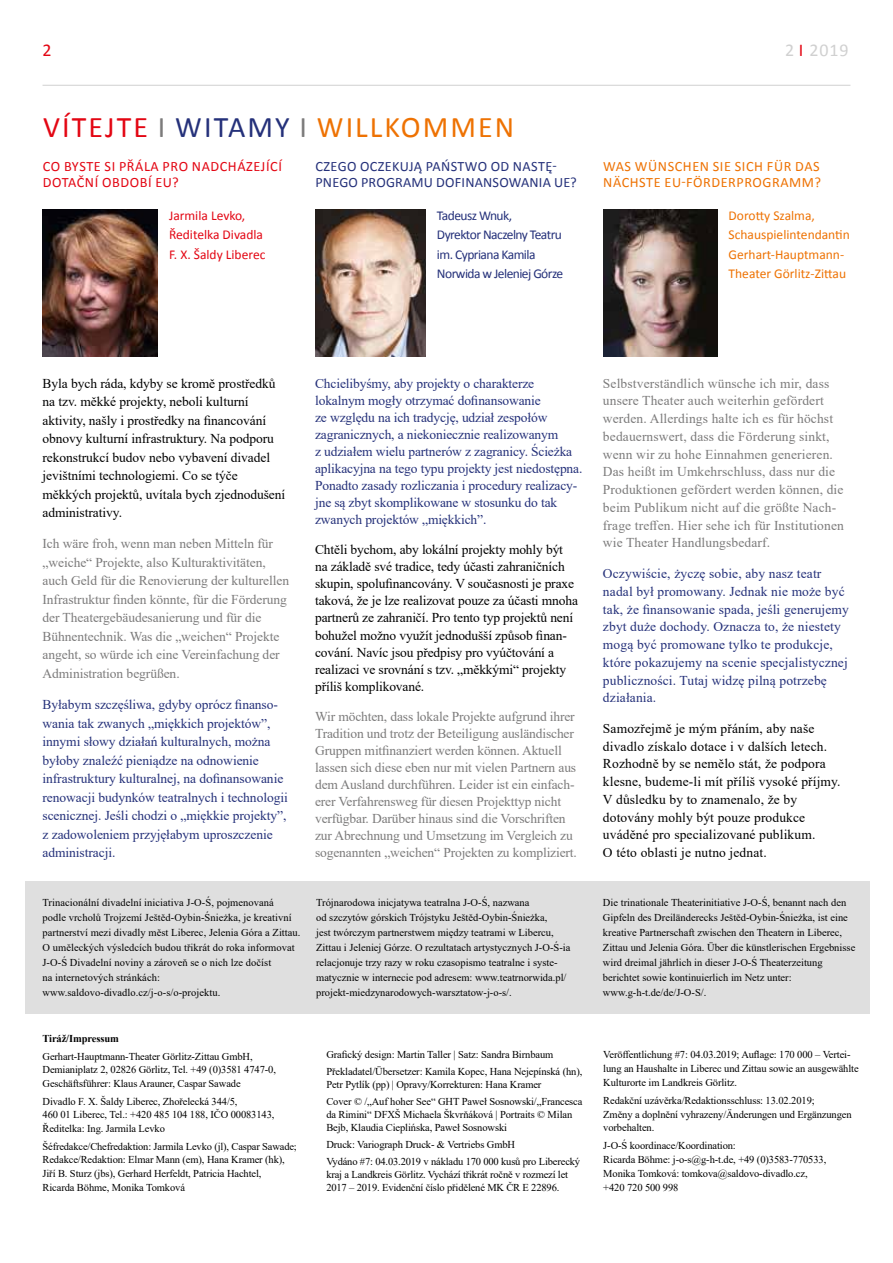
<style>
.page{position:relative;width:893px;height:1263px;background:#fff}
.page>*{position:absolute;margin:0;border:0;box-sizing:border-box;transform-origin:0 0}
.t1{font:30px "Calibri";letter-spacing:.07em;color:#ee7203}
.t2{font:18px "Calibri";color:#d0d0d0}
.t3{font:18px "Calibri";color:#e30613}
.t4{font:14.25px/16.5px "Calibri";letter-spacing:.015em;color:#25317a}
.t5{font:14.25px/16.5px "Calibri";letter-spacing:.04em;color:#ee7203}
.t6{font:14.25px/16.5px "Calibri";letter-spacing:.04em;color:#e30613}
.t7{font:13.5px/17.7px "Times New Roman";letter-spacing:-.005em;color:#7c7b7b}
.t8{font:13.5px/18.5px "Times New Roman";letter-spacing:-.005em;color:#25317a}
.t9{font:13.5px/17.1px "Times New Roman";letter-spacing:-.005em;color:#000}
.t10{font:13.5px/19.5px "Calibri";color:#ee7203}
.t11{font:13.5px/19.5px "Calibri";letter-spacing:-.04em;color:#25317a}
.t12{font:13.5px/19.5px "Calibri";color:#e30613}
.t13{font:10.5px/15px "Times New Roman";letter-spacing:-.01em;color:#000}
.t14{font:700 10.5px "Times New Roman";letter-spacing:-.01em;color:#000}
.s1{color:#e30613}
.s2{color:#7c7b7b}
.s3{color:#25317a}
</style>
<div class="page">
<hr style="left:43px;top:85px;width:807px;height:1px;background:#d0d0d0">
<div style="left:26px;top:881px;width:843px;height:132px;background:#dfdfdf"></div>
<img style="left:43px;top:209px;width:114px;height:148px">
<img style="left:603px;top:209px;width:115px;height:147px">
<img style="left:316px;top:209px;width:110px;height:148px">
<h2 class="t3" style="left:43px;top:39px;width:11px">2</h2>
<h2 class="t2" style="left:785px;top:39px;width:65px">2 <span class="s1">I</span> 2019</h2>
<h1 class="t1" style="left:43px;top:108px;width:473px"><span class="s1">VÍTEJTE</span> <span class="s2">I</span> <span class="s3">WITAMY</span> <span class="s2">I</span> WILLKOMMEN</h1>
<h3 class="t6" style="left:43px;top:158px;width:241px">CO BYSTE SI PŘÁLA PRO NADCHÁZEJÍCÍ<br>DOTAČNÍ OBDOBÍ EU?</h3>
<h3 class="t4" style="left:315px;top:158px;width:263px">CZEGO OCZEKUJĄ PAŃSTWO OD NASTĘ-<br>PNEGO PROGRAMU DOFINANSOWANIA UE?</h3>
<p class="t12" style="left:169px;top:205px;width:98px">Jarmila Levko,<br>Ředitelka Divadla<br>F. X. Šaldy Liberec</p>
<p class="t11" style="left:437px;top:205px;width:128px">Tadeusz Wnuk,<br>Dyrektor Naczelny Teatru im. Cypriana Kamila<br>Norwida w Jeleniej Górze</p>
<h3 class="t5" style="left:603px;top:158px;width:219px">WAS WÜNSCHEN SIE SICH FÜR DAS<br>NÄCHSTE EU-FÖRDERPROGRAMM?</h3>
<p class="t10" style="left:729px;top:205px;width:123px">Dorotty Szalma,<br>Schauspielintendantin<br>Gerhart-Hauptmann-<br>Theater Görlitz-Zittau</p>
<p class="t9" style="left:43px;top:373px;width:244px;line-height:18.5px">Byla bych ráda, kdyby se kromě prostředků na tzv. měkké projekty, neboli kulturní aktivity, našly i prostředky na financování obnovy kulturní infrastruktury. Na podporu rekonstrukcí budov nebo vybavení divadel jevištními technologiemi. Co se týče měkkých projektů, uvítala bych zjednodušení administrativy.</p>
<p class="t7" style="left:43px;top:534px;width:248px;line-height:18.5px">Ich wäre froh, wenn man neben Mitteln für „weiche“ Projekte, also Kulturaktivitäten, auch Geld für die Renovierung der kulturellen Infrastruktur finden könnte, für die Förderung der Theatergebäudesanierung und für die Bühnentechnik. Was die „weichen“ Projekte angeht, so würde ich eine Vereinfachung der Administration begrüßen.</p>
<p class="t8" style="left:43px;top:695px;width:247px">Byłabym szczęśliwa, gdyby oprócz finanso&shy;wania tak zwanych „miękkich projektów”, innymi słowy działań kulturalnych, można byłoby znaleźć pieniądze na odnowienie infrastruktury kulturalnej, na dofinansowanie renowacji budynków teatralnych i technologii scenicznej. Jeśli chodzi o „miękkie projekty”, z zadowoleniem przyjęłabym uproszczenie administracji.</p>
<p class="t13" style="left:43px;top:894px;width:260px">Trinacionální divadelní iniciativa J-O-Ś, pojmenovaná<br>podle vrcholů Trojzemí Ještěd-Oybin-Śnieżka, je kreativní partnerství mezi divadly měst Liberec, Jelenia Góra a Zittau.<br>O uměleckých výsledcích budou třikrát do roka informovat J-O-Ś Divadelní noviny a zároveň se o nich lze dočíst<br>na internetových stránkách: www.saldovo-divadlo.cz/j-o-s/o-projektu.</p>
<p class="t8" style="left:315px;top:374px;width:269px;line-height:17.1px">Chcielibyśmy, aby projekty o charakterze lokalnym mogły otrzymać dofinansowanie<br>ze względu na ich tradycję, udział zespołów zagranicznych, a niekoniecznie realizowanym<br>z udziałem wielu partnerów z zagranicy. Ścieżka aplikacyjna na tego typu projekty jest niedostępna.<br>Ponadto zasady rozliczania i procedury realizacy&shy;jne są zbyt skomplikowane w stosunku do tak zwanych projektów „miękkich”.</p>
<p class="t9" style="left:315px;top:541px;width:264px">Chtěli bychom, aby lokální projekty mohly být na základě své tradice, tedy účasti zahraničních skupin, spolufinancovány. V současnosti je praxe taková, že je lze realizovat pouze za účasti mnoha partnerů ze zahraničí. Pro tento typ projektů není bohužel možno využít jednodušší způsob finan&shy;cování. Navíc jsou předpisy pro vyúčtování a realizaci ve srovnání s tzv. „měkkými“ projekty příliš komplikované.</p>
<p class="t7" style="left:315px;top:707px;width:263px;line-height:17.1px">Wir möchten, dass lokale Projekte aufgrund ihrer Tradition und trotz der Beteiligung ausländischer Gruppen mitfinanziert werden können. Aktuell lassen sich diese eben nur mit vielen Partnern aus dem Ausland durchführen. Leider ist ein einfach&shy;erer Verfahrensweg für diesen Projekttyp nicht verfügbar. Darüber hinaus sind die Vorschriften zur Abrechnung und Umsetzung im Vergleich zu sogenannten „weichen“ Projekten zu kompliziert.</p>
<p class="t13" style="left:316px;top:894px;width:256px">Trójnarodowa inicjatywa teatralna J-O-Ś, nazwana<br>od szczytów górskich Trójstyku Ještěd-Oybin-Śnieżka,<br>jest twórczym partnerstwem między teatrami w Libercu, Zittau i Jeleniej Górze. O rezultatach artystycznych J-O-Ś-ia relacjonuje trzy razy w roku czasopismo teatralne i syste&shy;matycznie w internecie pod adresem: www.teatrnorwida.pl/ projekt-miedzynarodowych-warsztatow-j-o-s/.</p>
<p class="t14" style="left:43px;top:1031px;width:78px">Tiráž/Impressum</p>
<p class="t13" style="left:43px;top:1049px;width:235px;line-height:13.6px">Gerhart-Hauptmann-Theater Görlitz-Zittau GmbH,<br>Demianiplatz 2, 02826 Görlitz, Tel. +49 (0)3581 4747-0,<br>Geschäftsführer: Klaus Arauner, Caspar Sawade</p>
<p class="t13" style="left:43px;top:1094px;width:233px;line-height:13.6px">Divadlo F. X. Šaldy Liberec, Zhořelecká 344/5,<br>460 01 Liberec, Tel.: +420 485 104 188, IČO 00083143,<br>Ředitelka: Ing. Jarmila Levko</p>
<p class="t13" style="left:43px;top:1139px;width:256px;line-height:13.6px">Šéfredakce/Chefredaktion: Jarmila Levko (jl), Caspar Sawade; Redakce/Redaktion: Elmar Mann (em), Hana Kramer (hk), Jiří B. Sturz (jbs), Gerhard Herfeldt, Patricia Hachtel,<br>Ricarda Böhme, Monika Tomková</p>
<p class="t13" style="left:326px;top:1046px;width:258px;line-height:17.1px">Grafický design: Martin Taller | Satz: Sandra Birnbaum<br>Překladatel/Übersetzer: Kamila Kopec, Hana Nejepínská (hn),</p>
<p class="t13" style="left:326px;top:1076px;width:258px;line-height:17.1px">Petr Pytlík (pp) | Opravy/Korrekturen: Hana Kramer<br>Cover © /„Auf hoher See“ GHT Paweł Sosnowski/„Francesca</p>
<p class="t13" style="left:326px;top:1108px;width:247px;line-height:12.9px">da Rimini“ DFXŠ Michaela Škvrňáková | Portraits © Milan<br>Bejb, Klaudia Cieplińska, Paweł Sosnowski</p>
<p class="t13" style="left:326px;top:1135px;width:255px;line-height:17.1px">Druck: Variograph Druck- &amp; Vertriebs GmbH<br>Vydáno #7: 04.03.2019 v nákladu 170 000 kusů pro Liberecký</p>
<p class="t13" style="left:326px;top:1167px;width:243px;line-height:12.9px">kraj a Landkreis Görlitz. Vychází třikrát ročně v rozmezí let<br>2017 – 2019. Evidenční číslo přidělené MK ČR E 22896.</p>
<p class="t7" style="left:603px;top:374px;width:242px">Selbstverständlich wünsche ich mir, dass unsere Theater auch weiterhin gefördert werden. Allerdings halte ich es für höchst bedauernswert, dass die Förderung sinkt, wenn wir zu hohe Einnahmen generieren.<br>Das heißt im Umkehrschluss, dass nur die Produktionen gefördert werden können, die beim Publikum nicht auf die größte Nach&shy;frage treffen. Hier sehe ich für Institutionen wie Theater Handlungsbedarf.</p>
<p class="t8" style="left:603px;top:564px;width:247px;line-height:17.7px">Oczywiście, życzę sobie, aby nasz teatr nadal był promowany. Jednak nie może być tak, że finansowanie spada, jeśli generujemy zbyt duże dochody. Oznacza to, że niestety mogą być promowane tylko te produkcje, które pokazujemy na scenie specjalistycznej publiczności. Tutaj widzę pilną potrzebę działania.</p>
<p class="t9" style="left:603px;top:719px;width:239px;line-height:17.7px">Samozřejmě je mým přáním, aby naše divadlo získalo dotace i v dalších letech.<br>Rozhodně by se nemělo stát, že podpora klesne, budeme-li mít příliš vysoké příjmy.<br>V důsledku by to znamenalo, že by dotovány mohly být pouze produkce uváděné pro specializované publikum.<br>O této oblasti je nutno jednat.</p>
<p class="t13" style="left:603px;top:894px;width:254px">Die trinationale Theaterinitiative J-O-Ś, benannt nach den Gipfeln des Dreiländerecks Ještěd-Oybin-Śnieżka, ist eine kreative Partnerschaft zwischen den Theatern in Liberec, Zittau und Jelenia Góra. Über die künstlerischen Ergebnisse wird dreimal jährlich in dieser J-O-Ś Theaterzeitung berichtet sowie kontinuierlich im Netz unter: www.g-h-t.de/de/J-O-S/.</p>
<p class="t13" style="left:603px;top:1047px;width:257px;line-height:13.8px">Veröffentlichung #7: 04.03.2019; Auflage: 170 000 – Vertei&shy;lung an Haushalte in Liberec und Zittau sowie an ausgewählte<br>Kulturorte im Landkreis Görlitz.</p>
<p class="t13" style="left:603px;top:1093px;width:250px;line-height:13.8px">Redakční uzávěrka/Redaktionsschluss: 13.02.2019;<br>Změny a doplnění vyhrazeny/Änderungen und Ergänzungen vorbehalten.</p>
<p class="t13" style="left:603px;top:1138px;width:225px;line-height:13.8px">J-O-Ś koordinace/Koordination:<br>Ricarda Böhme: j-o-s@g-h-t.de, +49 (0)3583-770533, Monika Tomková: tomkova@saldovo-divadlo.cz, +420 720 500 998</p>
</div>
